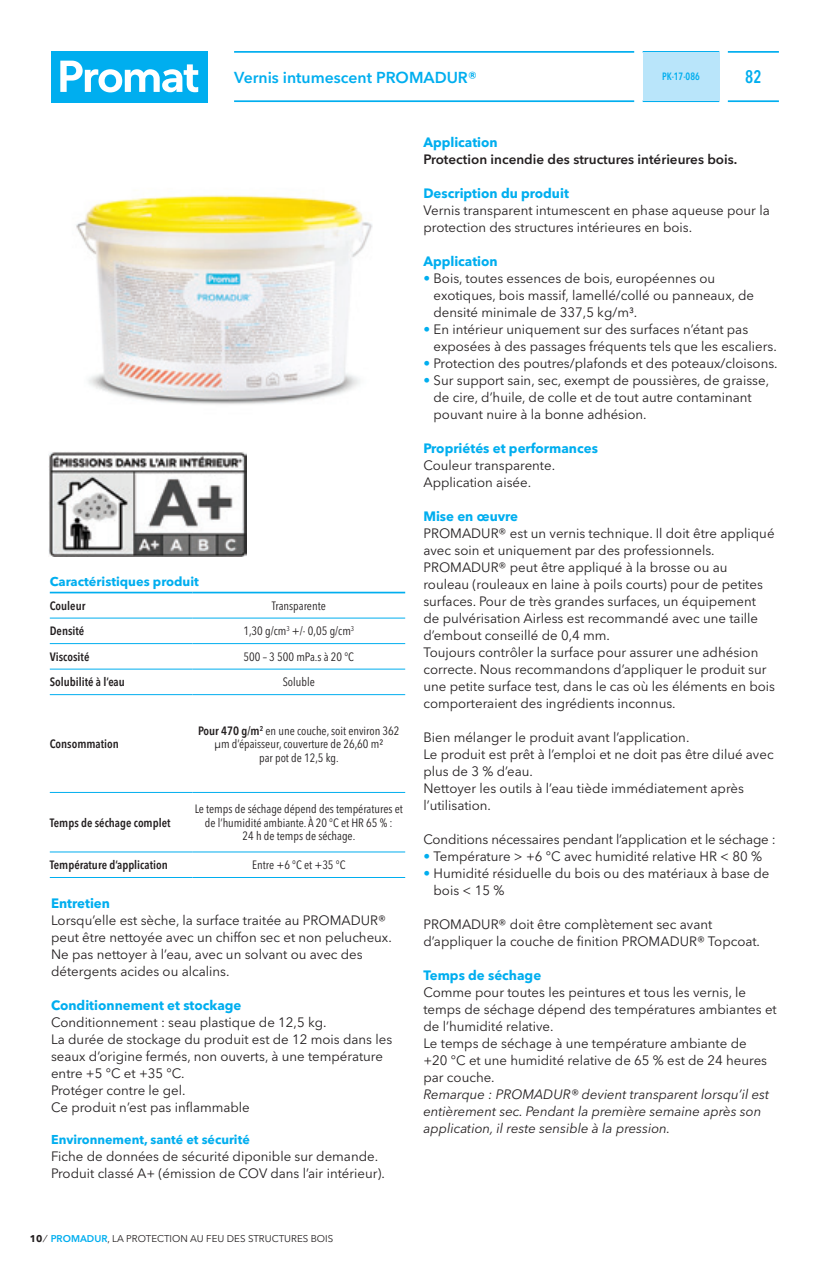
<style>
.page{position:relative;width:830px;height:1263px;background:#fff}
.page>*{position:absolute;margin:0;border:0;box-sizing:border-box;transform-origin:0 0}
.t1{font:600 condensed 18px "Avenir Next LT Pro";color:#00aeef;scale:.9 1}
.t2{font:600 15.75px "Avenir Next LT Pro";color:#00aeef}
.t3{font:13.5px/17px "Avenir Next W1 G";color:#231f20}
.t4{font:italic 13.5px/17px "Avenir Next W1 G";color:#231f20}
.t5{font:700 13.5px "Avenir Next W1 G";color:#00aeef}
.t6{font:600 13.5px "Avenir Next W1 G";color:#231f20}
.t7{font:700 12.75px "Avenir Next W1 G";color:#00aeef}
.t8{font:condensed 12px/13.5px "Avenir Next LT Pro";color:#231f20;text-align:center}
.t9{font:600 condensed 12px "Avenir Next LT Pro";color:#231f20}
.t10{font:600 condensed 10.5px "Avenir Next LT Pro";color:#00aeef;scale:.9 1}
.t11{font:9.75px "Avenir Next LT Pro";color:#231f20}
.s1{font-weight:600}
.s2{color:#00aeef}
.s3{font-weight:700}
.s4{font-weight:600;color:#00aeef}
</style>
<div class="page">
<div style="left:51px;top:51px;width:156px;height:51px;background:#00aeef"></div>
<svg style="left:60px;top:61px;width:138px;height:31px"></svg>
<hr style="left:727px;top:100px;width:51px;height:2px;background:#00aeef">
<hr style="left:642px;top:100px;width:77px;height:2px;background:#00aeef">
<hr style="left:727px;top:51px;width:51px;height:2px;background:#00aeef">
<hr style="left:642px;top:51px;width:77px;height:2px;background:#00aeef">
<hr style="left:234px;top:100px;width:400px;height:2px;background:#00aeef">
<hr style="left:234px;top:51px;width:400px;height:2px;background:#00aeef">
<div style="left:642px;top:52px;width:77px;height:48px;background:#b9e5fa"></div>
<hr style="left:50px;top:592px;width:142px;height:1px;background:#00aeef">
<hr style="left:192px;top:592px;width:213px;height:1px;background:#00aeef">
<hr style="left:50px;top:618px;width:142px;height:1px;background:#00aeef">
<hr style="left:50px;top:643px;width:142px;height:1px;background:#00aeef">
<hr style="left:50px;top:669px;width:142px;height:1px;background:#00aeef">
<hr style="left:50px;top:694px;width:142px;height:1px;background:#00aeef">
<hr style="left:50px;top:792px;width:142px;height:1px;background:#00aeef">
<hr style="left:50px;top:851px;width:142px;height:1px;background:#00aeef">
<hr style="left:50px;top:877px;width:142px;height:1px;background:#00aeef">
<hr style="left:192px;top:618px;width:213px;height:1px;background:#00aeef">
<hr style="left:192px;top:643px;width:213px;height:1px;background:#00aeef">
<hr style="left:192px;top:669px;width:213px;height:1px;background:#00aeef">
<hr style="left:192px;top:694px;width:213px;height:1px;background:#00aeef">
<hr style="left:192px;top:792px;width:213px;height:1px;background:#00aeef">
<hr style="left:192px;top:851px;width:213px;height:1px;background:#00aeef">
<hr style="left:192px;top:877px;width:213px;height:1px;background:#00aeef">
<img style="left:76px;top:195px;width:297px;height:210px">
<img style="left:48px;top:451px;width:198px;height:105px">
<p class="t2" style="left:234px;top:67px;width:244px">Vernis intumescent PROMADUR®</p>
<p class="t10" style="left:662px;top:70px;width:43px">PK-17-086</p>
<h1 class="t1" style="left:744px;top:66px;width:19px">82</h1>
<p class="t7" style="left:50px;top:573px;width:151px">Caractéristiques produit</p>
<p class="t9" style="left:50px;top:598px;width:37px">Couleur</p>
<p class="t8" style="left:272px;top:599px;width:55px">Transparente</p>
<p class="t9" style="left:50px;top:624px;width:36px">Densité</p>
<p class="t8" style="left:243px;top:624px;width:112px">1,30 g/cm<sup>3</sup> +/- 0,05 g/cm<sup>3</sup></p>
<p class="t9" style="left:50px;top:649px;width:41px">Viscosité</p>
<p class="t8" style="left:243px;top:650px;width:112px">500 – 3 500 mPa.s à 20 °C</p>
<p class="t9" style="left:50px;top:675px;width:77px">Solubilité à l’eau</p>
<p class="t8" style="left:282px;top:675px;width:34px">Soluble</p>
<p class="t9" style="left:50px;top:736px;width:70px">Consommation</p>
<p class="t9" style="left:50px;top:815px;width:122px">Temps de séchage complet</p>
<p class="t8" style="left:198px;top:724px;width:203px"><span class="s1">Pour 470 g/m</span><sup>2</sup> en une couche, soit environ 362 µm d’épaisseur, couverture de 26,60 m²<br>par pot de 12,5 kg.</p>
<p class="t8" style="left:195px;top:802px;width:209px">Le temps de séchage dépend des températures et de l’humidité ambiante. À 20 °C et HR 65 % :<br>24 h de temps de séchage.</p>
<p class="t9" style="left:50px;top:858px;width:119px">Température d’application</p>
<p class="t8" style="left:252px;top:858px;width:95px">Entre +6 °C et +35 °C</p>
<p class="t5" style="left:51px;top:895px;width:60px">Entretien</p>
<p class="t3" style="left:51px;top:912px;width:340px">Lorsqu’elle est sèche, la surface traitée au PROMADUR® peut être nettoyée avec un chiffon sec et non pelucheux.<br>Ne pas nettoyer à l’eau, avec un solvant ou avec des détergents acides ou alcalins.</p>
<p class="t5" style="left:51px;top:997px;width:192px">Conditionnement et stockage</p>
<p class="t3" style="left:51px;top:1014px;width:342px">Conditionnement : seau plastique de 12,5 kg.<br>La durée de stockage du produit est de 12 mois dans les seaux d’origine fermés, non ouverts, à une température entre +5 °C et +35 °C.<br>Protéger contre le gel.<br>Ce produit n’est pas inflammable</p>
<p class="t7" style="left:51px;top:1132px;width:200px">Environnement, santé et sécurité</p>
<p class="t3" style="left:51px;top:1148px;width:333px">Fiche de données de sécurité diponible sur demande.<br>Produit classé A+ (émission de COV dans l’air intérieur).</p>
<p class="t5" style="left:423px;top:134px;width:76px">Application</p>
<p class="t6" style="left:423px;top:151px;width:314px">Protection incendie des structures intérieures bois.</p>
<p class="t5" style="left:423px;top:185px;width:147px">Description du produit</p>
<p class="t3" style="left:423px;top:202px;width:348px">Vernis transparent intumescent en phase aqueuse pour la protection des structures intérieures en bois.</p>
<p class="t5" style="left:423px;top:253px;width:76px">Application</p>
<p class="t3" style="left:433px;top:270px;width:322px;text-indent:-10px"><span class="s2">•</span> Bois, toutes essences de bois, européennes ou exotiques, bois massif, lamellé/collé ou panneaux, de densité minimale de 337,5 kg/m3.</p>
<p class="t3" style="left:433px;top:321px;width:342px;text-indent:-10px"><span class="s2">•</span> En intérieur uniquement sur des surfaces n’étant pas exposées à des passages fréquents tels que les escaliers.</p>
<p class="t3" style="left:423px;top:355px;width:353px"><span class="s2">•</span> Protection des poutres/plafonds et des poteaux/cloisons.</p>
<p class="t3" style="left:433px;top:372px;width:337px;text-indent:-10px"><span class="s2">•</span> Sur support sain, sec, exempt de poussières, de graisse, de cire, d’huile, de colle et de tout autre contaminant pouvant nuire à la bonne adhésion.</p>
<p class="t5" style="left:423px;top:440px;width:176px">Propriétés et performances</p>
<p class="t3" style="left:423px;top:457px;width:131px">Couleur transparente.<br>Application aisée.</p>
<p class="t5" style="left:423px;top:508px;width:96px">Mise en œuvre</p>
<p class="t3" style="left:423px;top:525px;width:353px">PROMADUR® est un vernis technique. Il doit être appliqué avec soin et uniquement par des professionnels.<br>PROMADUR® peut être appliqué à la brosse ou au rouleau (rouleaux en laine à poils courts) pour de petites surfaces. Pour de très grandes surfaces, un équipement de pulvérisation Airless est recommandé avec une taille d’embout conseillé de 0,4 mm.<br>Toujours contrôler la surface pour assurer une adhésion correcte. Nous recommandons d’appliquer le produit sur une petite surface test, dans le cas où les éléments en bois comporteraient des ingrédients inconnus.</p>
<p class="t3" style="left:423px;top:729px;width:351px">Bien mélanger le produit avant l’application.<br>Le produit est prêt à l’emploi et ne doit pas être dilué avec plus de 3 % d’eau.<br>Nettoyer les outils à l’eau tiède immédiatement après l’utilisation.</p>
<p class="t3" style="left:423px;top:831px;width:354px">Conditions nécessaires pendant l’application et le séchage :</p>
<p class="t3" style="left:423px;top:848px;width:340px"><span class="s2">•</span> Température &gt; +6 °C avec humidité relative HR &lt; 80 %</p>
<p class="t3" style="left:433px;top:865px;width:337px;text-indent:-10px"><span class="s2">•</span> Humidité résiduelle du bois ou des matériaux à base de bois &lt; 15 %</p>
<p class="t3" style="left:423px;top:916px;width:336px">PROMADUR® doit être complètement sec avant d’appliquer la couche de finition PROMADUR® Topcoat.</p>
<p class="t5" style="left:423px;top:967px;width:119px">Temps de séchage</p>
<p class="t3" style="left:423px;top:984px;width:355px">Comme pour toutes les peintures et tous les vernis, le temps de séchage dépend des températures ambiantes et de l’humidité relative.<br>Le temps de séchage à une température ambiante de<br>+20 °C et une humidité relative de 65 % est de 24 heures par couche.</p>
<p class="t4" style="left:423px;top:1086px;width:347px">Remarque : PROMADUR® devient transparent lorsqu’il est entièrement sec. Pendant la première semaine après son application, il reste sensible à la pression.</p>
<p class="t11" style="left:30px;top:1232px;width:305px"><span class="s3">10</span> ∕ <span class="s4">PROMADUR</span>, LA PROTECTION AU FEU DES STRUCTURES BOIS</p>
</div>
